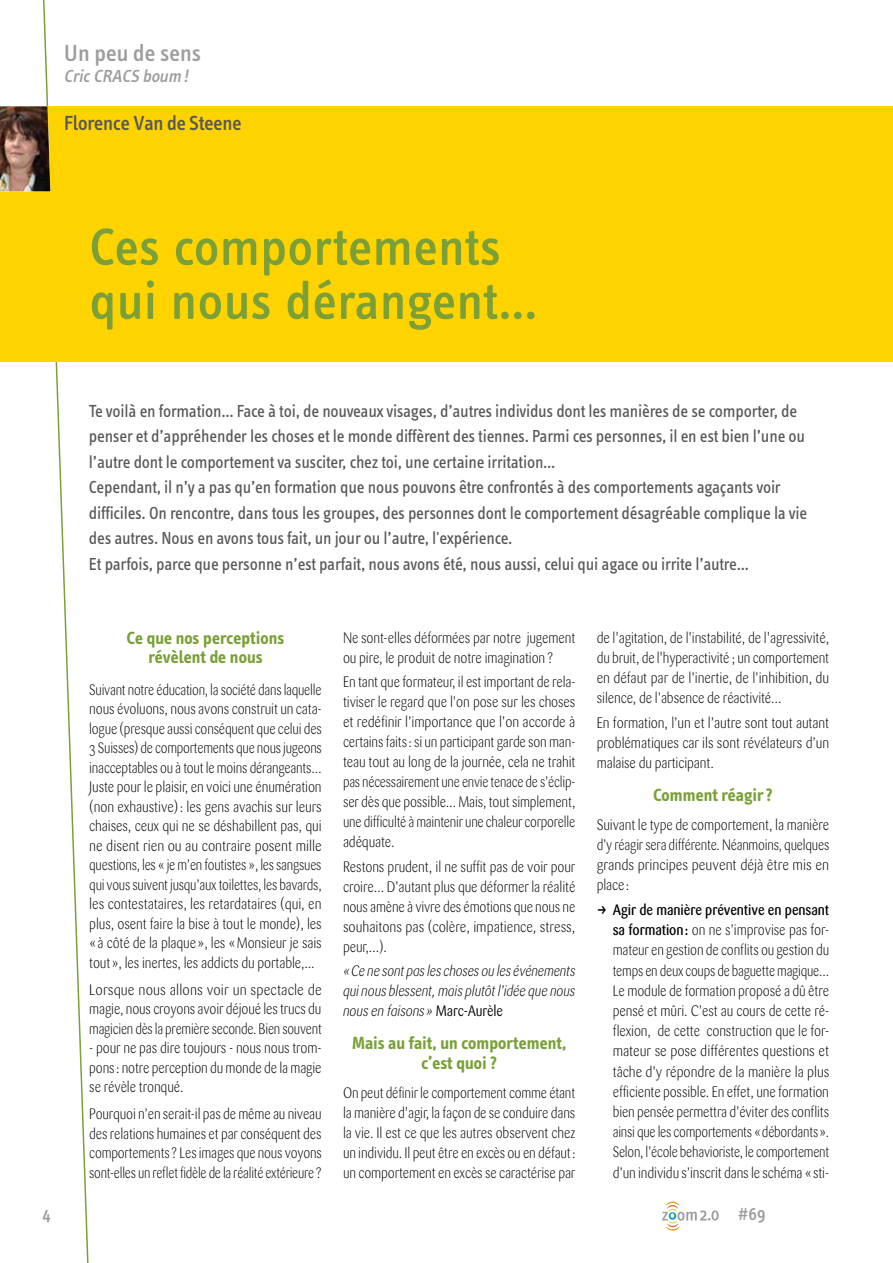
<style>
.page{position:relative;width:893px;height:1263px;background:#fff}
.page>*{position:absolute;margin:0;border:0;box-sizing:border-box;transform-origin:0 0}
.t1{font:500 54px/54px "Info Text";color:#7ba038}
.t2{font:500 24px "Info Text";color:#9d9d9c}
.t3{font:500 21px "Info Text";letter-spacing:-.01em;color:#575756}
.t4{font:18px/25.5px "Info Text";letter-spacing:-.01em;color:#575756;scale:.94 1}
.t5{font:700 18px/19.5px "Info Text";color:#7ba038;text-align:center}
.t6{font:italic 500 18px "Info Text";color:#9d9d9c}
.t7{font:500 18px "Info Text";color:#9d9d9c}
.t8{font:300 15px/20.2px "Sari";letter-spacing:-.01em;color:#000;text-align:justify;scale:.86 1}
.t9{font:300 15px/19.5px "Sari";letter-spacing:-.01em;color:#000;text-align:justify;scale:.82 1}
.t10{font:300 15px/20.1px "Sari";letter-spacing:-.01em;color:#000;text-align:justify;scale:.85 1}
.t11{font:300 15px/20.1px "Sari";letter-spacing:-.01em;color:#000;text-align:justify;scale:.84 1}
.t12{font:300 15px/19.5px "Sari";letter-spacing:-.01em;color:#000;text-align:justify;scale:.9 1}
.t13{font:italic 300 15px/20.1px "Sari";letter-spacing:-.015em;color:#000;text-align:justify;scale:.84 1}
.s1{font-weight:400;font-style:normal}
.s2{font-weight:500}
</style>
<div class="page">
<svg style="left:662px;top:1201px;width:57px;height:30px"></svg>
<svg style="left:42px;top:0;width:48px;height:1263px"></svg>
<div style="left:0;top:106px;width:893px;height:255px;background:#ffd300"></div>
<img style="left:0;top:106px;width:50px;height:85px">
<h2 class="t2" style="left:64px;top:39px;width:139px">Un peu de sens</h2>
<p class="t6" style="left:64px;top:65px;width:130px">Cric CRACS boum!</p>
<h3 class="t3" style="left:64px;top:111px;width:179px">Florence Van de Steene</h3>
<h1 class="t1" style="left:89px;top:220px;width:450px">Ces comportements qui nous dérangent…</h1>
<p class="t4" style="left:89px;top:398px;width:765px">Te voilà en formation… Face à toi, de nouveaux visages, d’autres individus dont les manières de se comporter, de penser et d’appréhender les choses et le monde diffèrent des tiennes. Parmi ces personnes, il en est bien l’une ou l’autre dont le comportement va susciter, chez toi, une certaine irritation…<br>Cependant, il n’y a pas qu’en formation que nous pouvons être confrontés à des comportements agaçants voir difficiles. On rencontre, dans tous les groupes, des personnes dont le comportement désagréable complique la vie des autres. Nous en avons tous fait, un jour ou l’autre, l'expérience.<br>Et parfois, parce que personne n’est parfait, nous avons été, nous aussi, celui qui agace ou irrite l’autre…</p>
<p class="t5" style="left:127px;top:628px;width:159px">Ce que nos perceptions révèlent de nous</p>
<p class="t9" style="left:89px;top:680px;width:285px">Suivant notre éducation, la société dans laquelle nous évoluons, nous avons construit un cata&shy;logue (presque aussi conséquent que celui des 3 Suisses) de comportements que nous jugeons inacceptables ou à tout le moins dérangeants… Juste pour le plaisir, en voici une énumération (non exhaustive): les gens avachis sur leurs chaises, ceux qui ne se déshabillent pas, qui ne disent rien ou au contraire posent mille questions, les « je m’en foutistes », les sangsues qui vous suivent jusqu’aux toilettes, les bavards, les contestataires, les retardataires (qui, en plus, osent faire la bise à tout le monde), les «à côté de la plaque», les «Monsieur je sais tout», les inertes, les addicts du portable,...</p>
<p class="t12" style="left:89px;top:980px;width:260px">Lorsque nous allons voir un spectacle de magie, nous croyons avoir déjoué les trucs du magicien dès la première seconde. Bien souvent</p>
<p class="t8" style="left:89px;top:1038px;width:272px;line-height:19.5px">- pour ne pas dire toujours - nous nous trom&shy;pons: notre perception du monde de la magie se révèle tronqué.</p>
<p class="t10" style="left:89px;top:1105px;width:275px;line-height:19.5px">Pourquoi n’en serait-il pas de même au niveau des relations humaines et par conséquent des comportements? Les images que nous voyons sont-elles un reflet fidèle de la réalité extérieure?</p>
<p class="t8" style="left:343px;top:627px;width:272px">Ne sont-elles déformées par notre jugement ou pire, le produit de notre imagination?</p>
<p class="t10" style="left:343px;top:672px;width:275px">En tant que formateur, il est important de rela&shy;tiviser le regard que l’on pose sur les choses et redéfinir l’importance que l’on accorde à certains faits: si un participant garde son man&shy;teau tout au long de la journée, cela ne trahit pas nécessairement une envie tenace de s’éclip&shy;ser dès que possible… Mais, tout simplement, une difficulté à maintenir une chaleur corporelle adéquate.</p>
<p class="t8" style="left:343px;top:857px;width:272px">Restons prudent, il ne suffit pas de voir pour croire… D’autant plus que déformer la réalité nous amène à vivre des émotions que nous ne souhaitons pas (colère, impatience, stress, peur,…).</p>
<p class="t13" style="left:343px;top:961px;width:278px">«Ce ne sont pas les choses ou les événements qui nous blessent, mais plutôt l’idée que nous nous en faisons» <span class="s1">Marc-Aurèle</span></p>
<p class="t5" style="left:352px;top:1033px;width:216px;line-height:20.1px">Mais au fait, un comportement, c’est quoi ?</p>
<p class="t11" style="left:343px;top:1083px;width:278px">On peut définir le comportement comme étant la manière d'agir, la façon de se conduire dans la vie. Il est ce que les autres observent chez un individu. Il peut être en excès ou en défaut: un comportement en excès se caractérise par</p>
<p class="t8" style="left:597px;top:627px;width:272px">de l'agitation, de l'instabilité, de l'agressivité, du bruit, de l'hyperactivité ; un comportement en défaut par de l’inertie, de l’inhibition, du silence, de l’absence de réactivité…</p>
<p class="t8" style="left:597px;top:712px;width:272px">En formation, l’un et l’autre sont tout autant problématiques car ils sont révélateurs d’un malaise du participant.</p>
<p class="t5" style="left:653px;top:785px;width:121px">Comment réagir?</p>
<p class="t8" style="left:597px;top:815px;width:272px">Suivant le type de comportement, la manière d’y réagir sera différente. Néanmoins, quelques grands principes peuvent déjà être mis en place:</p>
<p class="t8" style="left:613px;top:900px;width:253px"><span class="s2">Agir de manière préventive en pensant sa formation:</span> on ne s’improvise pas for&shy;mateur en gestion de conflits ou gestion du temps en deux coups de baguette magique… Le module de formation proposé a dû être pensé et mûri. C’est au cours de cette ré&shy;flexion, de cette construction que le for&shy;mateur se pose différentes questions et tâche d’y répondre de la manière la plus efficiente possible. En effet, une formation bien pensée permettra d’éviter des conflits ainsi que les comportements «débordants».<br>Selon, l’école behavioriste, le comportement d’un individu s’inscrit dans le schéma «sti-</p>
<p class="t7" style="left:43px;top:1204px;width:10px">4</p>
<p class="t7" style="left:738px;top:1204px;width:29px">#69</p>
</div>
